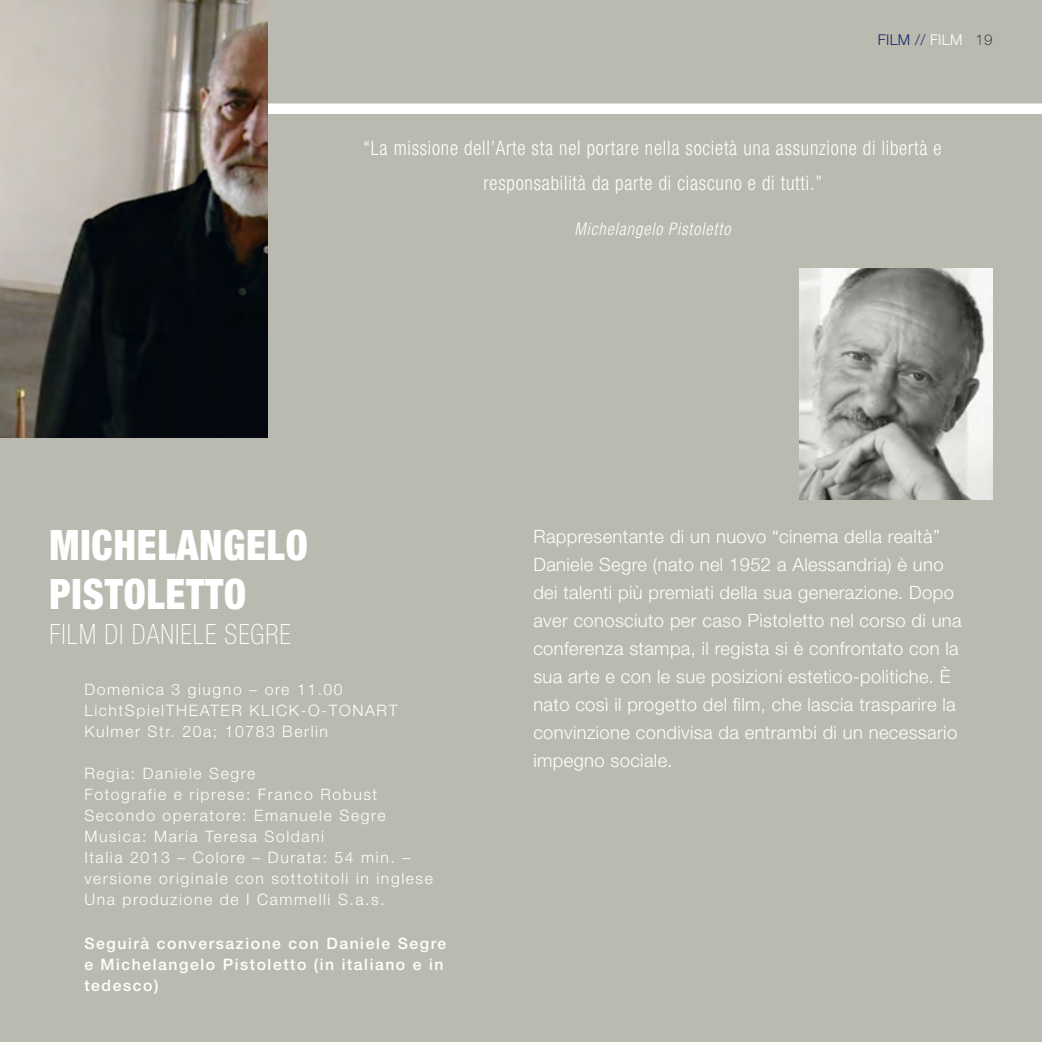
<style>
.page{position:relative;width:1042px;height:1042px;background:#bbbab0}
.page>*{position:absolute;margin:0;border:0;box-sizing:border-box;transform-origin:0 0}
.t1{font:900 condensed 42px/49px "Helvetica Neue LT";letter-spacing:.02em;color:#fff;scale:.94 1}
.t2{font:100 condensed 28px "Helvetica Neue LT";letter-spacing:.04em;color:#fff;scale:.94 1}
.t3{font:300 condensed 20.12px/35px "Helvetica Neue LT";letter-spacing:.04em;color:#fff;text-align:center;scale:.94 1}
.t4{font:300 18.38px/28px "Helvetica Neue LT";letter-spacing:.02em;color:#fff}
.t5{font:italic 300 condensed 17.5px "Helvetica Neue LT";letter-spacing:.06em;color:#fff;scale:.94 1}
.t6{font:300 15.75px/21px "Helvetica Neue LT";letter-spacing:.1em;color:#fff}
.t7{font:500 15.75px/21px "Helvetica Neue LT";letter-spacing:.1em;color:#fff}
.t8{font:300 14.88px "Helvetica Neue LT";letter-spacing:.02em;color:#1b2666}
.s1{color:#fff}
.s2{font-weight:100;color:#171715}
</style>
<div class="page">
<svg style="left:268px;top:103px;width:774px;height:397px"></svg>
<img style="left:0;top:0;width:268px;height:438px">
<img style="left:799px;top:268px;width:193px;height:232px">
<p class="t8" style="left:878px;top:30px;width:116px">FILM // <span class="s1">FILM</span> <span class="s2">19</span></p>
<p class="t3" style="left:363px;top:130px;width:617px">“La missione dell’Arte sta nel portare nella società una assunzione di libertà e responsabilità da parte di ciascuno e di tutti.”</p>
<p class="t5" style="left:574px;top:218px;width:167px">Michelangelo Pistoletto</p>
<h1 class="t1" style="left:50px;top:520px;width:276px">MICHELANGELO<br>PISTOLETTO</h1>
<h2 class="t2" style="left:50px;top:618px;width:258px">FILM DI DANIELE SEGRE</h2>
<p class="t6" style="left:84px;top:678px;width:315px">Domenica 3 giugno – ore 11.00<br>LichtSpielTHEATER KLICK-O-TONART<br>Kulmer Str. 20a; 10783 Berlin</p>
<p class="t6" style="left:84px;top:762px;width:350px">Regia: Daniele Segre<br>Fotografie e riprese: Franco Robust Secondo operatore: Emanuele Segre Musica: Maria Teresa Soldani<br>Italia 2013 – Colore – Durata: 54 min. – versione originale con sottotitoli in inglese Una produzione de I Cammelli S.a.s.</p>
<p class="t7" style="left:84px;top:932px;width:363px">Seguirà conversazione con Daniele Segre e Michelangelo Pistoletto (in italiano e in tedesco)</p>
<p class="t4" style="left:533px;top:522px;width:430px">Rappresentante di un nuovo “cinema della realtà” Daniele Segre (nato nel 1952 a Alessandria) è uno dei talenti più premiati della sua generazione. Dopo aver conosciuto per caso Pistoletto nel corso di una conferenza stampa, il regista si è confrontato con la sua arte e con le sue posizioni estetico-politiche. È nato così il progetto del film, che lascia trasparire la convinzione condivisa da entrambi di un necessario impegno sociale.</p>
</div>
